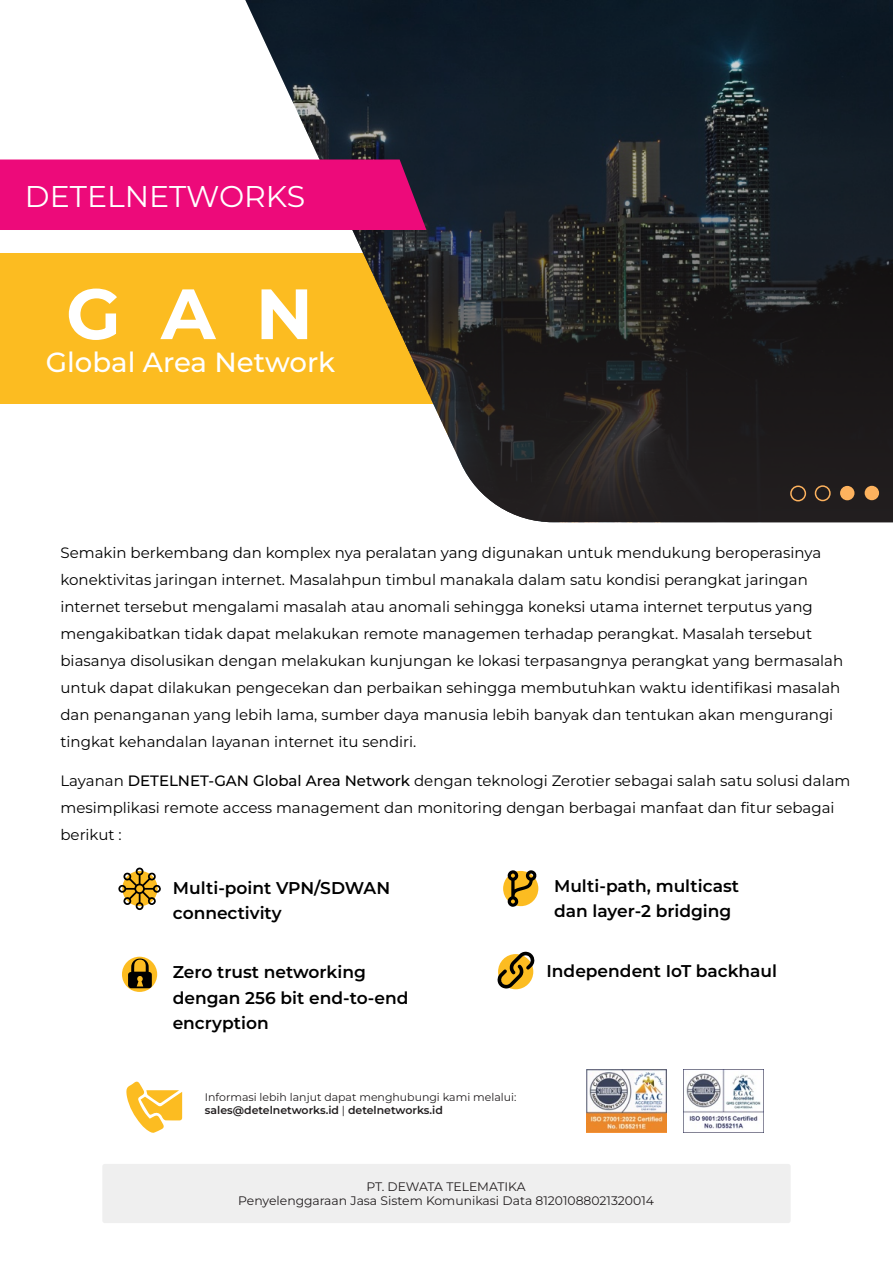
<style>
.page{position:relative;width:893px;height:1263px;background:#fff}
.page>*{position:absolute;margin:0;border:0;box-sizing:border-box;transform-origin:0 0}
.t1{font:700 71.1px "Montserrat";color:#fff}
.t2{font:30px "Montserrat";color:#fff}
.t3{font:500 27.6px "Montserrat";color:#fff}
.t4{font:600 17.1px/25.5px "Montserrat";color:#000}
.t5{font:15px/27px "Montserrat";color:#000}
.t6{font:12.3px/14.9px "Montserrat";color:#231f20;text-align:center}
.t7{font:10.95px/13.2px "Montserrat";color:#231f20}
.s1{font-weight:500}
.s2{font-weight:600}
</style>
<div class="page">
<div style="left:0;top:253px;width:517px;height:151px;background:#fcbc21"></div>
<svg style="left:245px;top:0;width:648px;height:522px"></svg>
<div style="left:790px;top:485px;width:16px;height:16px;border:2px solid #fdb25e;border-radius:50%"></div>
<div style="left:815px;top:485px;width:16px;height:16px;border:2px solid #fdb25e;border-radius:50%"></div>
<div style="left:840px;top:486px;width:14px;height:14px;background:#fdb25e;border-radius:50%"></div>
<div style="left:865px;top:486px;width:14px;height:14px;background:#fdb25e;border-radius:50%"></div>
<div style="left:0;top:159px;width:426px;height:71px;background:#ed0a7a"></div>
<svg style="left:497px;top:952px;width:38px;height:36px"></svg>
<svg style="left:118px;top:867px;width:43px;height:43px"></svg>
<svg style="left:503px;top:871px;width:35px;height:35px"></svg>
<svg style="left:507px;top:870px;width:30px;height:37px"></svg>
<svg style="left:122px;top:957px;width:35px;height:35px"></svg>
<svg style="left:128px;top:958px;width:24px;height:30px"></svg>
<div style="left:102px;top:1164px;width:689px;height:59px;background:#efefef;border-radius:3px"></div>
<svg style="left:126px;top:1081px;width:56px;height:52px"></svg>
<img style="left:586px;top:1069px;width:80px;height:64px">
<img style="left:684px;top:1069px;width:80px;height:64px">
<h2 class="t2" style="left:25px;top:178px;width:282px">DETELNETWORKS</h2>
<h1 class="t1" style="left:66px;top:270px;width:248px">G A N</h1>
<h3 class="t3" style="left:46px;top:346px;width:291px">Global Area Network</h3>
<p class="t5" style="left:60px;top:539px;width:784px">Semakin berkembang dan komplex nya peralatan yang digunakan untuk mendukung beroperasinya konektivitas jaringan internet. Masalahpun timbul manakala dalam satu kondisi perangkat jaringan internet tersebut mengalami masalah atau anomali sehingga koneksi utama internet terputus yang mengakibatkan tidak dapat melakukan remote managemen terhadap perangkat. Masalah tersebut biasanya disolusikan dengan melakukan kunjungan ke lokasi terpasangnya perangkat yang bermasalah untuk dapat dilakukan pengecekan dan perbaikan sehingga membutuhkan waktu identifikasi masalah dan penanganan yang lebih lama, sumber daya manusia lebih banyak dan tentukan akan mengurangi tingkat kehandalan layanan internet itu sendiri.</p>
<p class="t5" style="left:60px;top:767px;width:791px">Layanan <span class="s1">DETELNET-GAN Global Area Network</span> dengan teknologi Zerotier sebagai salah satu solusi dalam mesimplikasi remote access management dan monitoring dengan berbagai manfaat dan fitur sebagai berikut :</p>
<p class="t4" style="left:173px;top:875px;width:219px">Multi-point VPN/SDWAN connectivity</p>
<p class="t4" style="left:554px;top:873px;width:186px">Multi-path, multicast dan layer-2 bridging</p>
<p class="t4" style="left:173px;top:959px;width:237px">Zero trust networking dengan 256 bit end-to-end encryption</p>
<p class="t7" style="left:205px;top:1090px;width:313px">Informasi lebih lanjut dapat menghubungi kami melalui: <span class="s2">sales@detelnetworks.id</span> | <span class="s2">detelnetworks.id</span></p>
<p class="t4" style="left:546px;top:958px;width:232px">Independent IoT backhaul</p>
<p class="t6" style="left:238px;top:1179px;width:417px">PT. DEWATA TELEMATIKA<br>Penyelenggaraan Jasa Sistem Komunikasi Data 81201088021320014</p>
</div>
